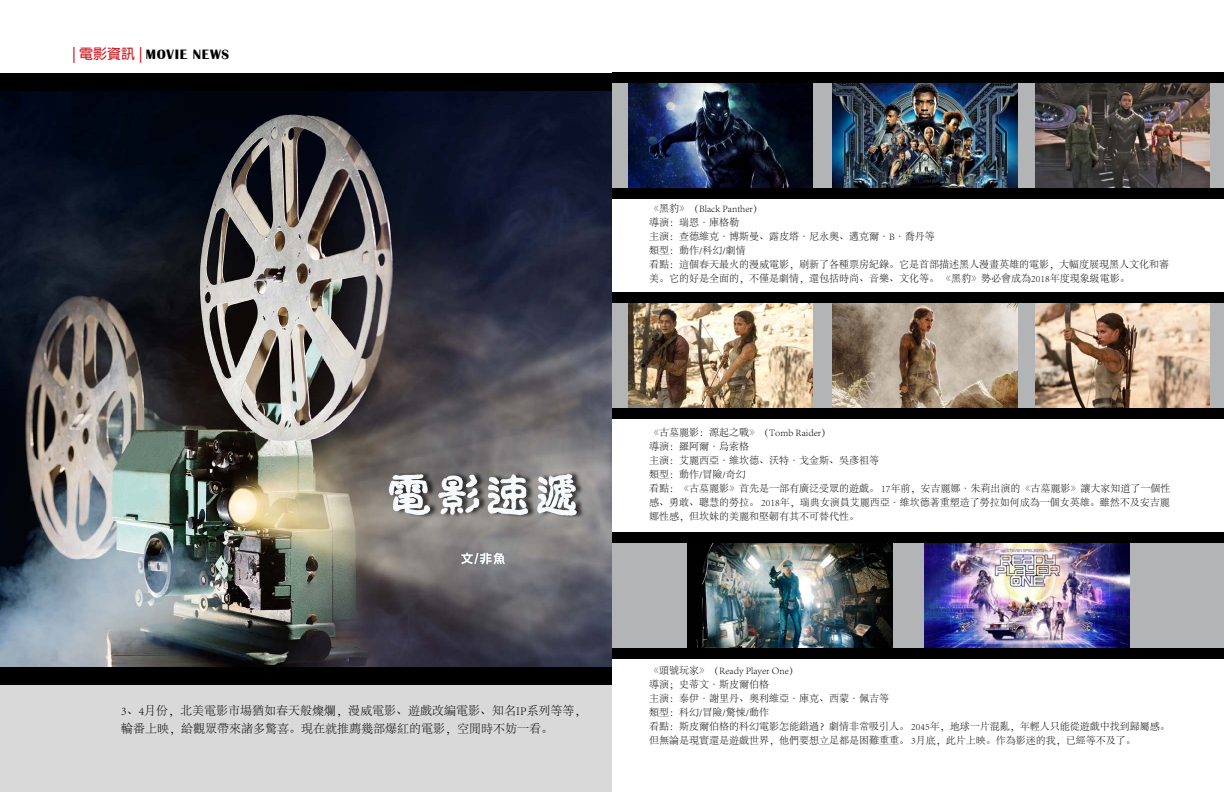
<style>
.page{position:relative;width:1224px;height:792px;background:#fff}
.page>*{position:absolute;margin:0;border:0;box-sizing:border-box;transform-origin:0 0}
.t1{font:700 14px "Britannic";letter-spacing:.05em;color:#000}
.t2{font:300 12px/18px "Adobe Song Std";color:#000}
.t3{font:300 10px/14px "Adobe Song Std";color:#000}
.s1{font-family:"Adobe Fan Heiti Std";color:#d2232a}
</style>
<div class="page">
<div style="left:612px;top:73px;width:612px;height:121px;background:#b2b4b5"></div>
<div style="left:0;top:685px;width:612px;height:107px;background:#d9d9da"></div>
<img style="left:0;top:91px;width:612px;height:576px">
<img style="left:628px;top:83px;width:185px;height:106px">
<img style="left:832px;top:83px;width:185px;height:106px">
<img style="left:1036px;top:83px;width:173px;height:106px">
<div style="left:612px;top:73px;width:612px;height:10px;background:#000"></div>
<div style="left:612px;top:189px;width:612px;height:10px;background:#000"></div>
<div style="left:612px;top:292px;width:612px;height:122px;background:#b2b4b5"></div>
<img style="left:628px;top:303px;width:185px;height:105px">
<img style="left:832px;top:303px;width:185px;height:105px">
<img style="left:1036px;top:303px;width:173px;height:105px">
<div style="left:612px;top:292px;width:612px;height:11px;background:#000"></div>
<div style="left:612px;top:408px;width:612px;height:11px;background:#000"></div>
<div style="left:612px;top:532px;width:612px;height:121px;background:#b2b4b5"></div>
<img style="left:687px;top:543px;width:205px;height:105px">
<img style="left:924px;top:543px;width:206px;height:105px">
<div style="left:612px;top:532px;width:612px;height:11px;background:#000"></div>
<div style="left:612px;top:648px;width:612px;height:11px;background:#000"></div>
<div style="left:0;top:73px;width:612px;height:18px;background:#000"></div>
<div style="left:0;top:667px;width:612px;height:18px;background:#000"></div>
<h1 class="t1" style="left:72px;top:46px;width:159px"><span class="s1">| 電影資訊 |</span> MOVIE NEWS</h1>
<p class="t2" style="left:121px;top:703px;width:467px">3、4月份，北美電影市場猶如春天般燦爛，漫威電影、遊戲改編電影、知名IP系列等等，輪番上映，給觀眾帶來諸多驚喜。現在就推薦幾部爆紅的電影，空閒時不妨一看。</p>
<p class="t3" style="left:649px;top:202px;width:521px">《黑豹》（Black Panther）<br>導演：瑞恩•庫格勒<br>主演：查德維克•博斯曼、露皮塔•尼永奧、邁克爾•B•喬丹等<br>類型：動作/科幻/劇情<br>看點：這個春天最火的漫威電影，刷新了各種票房紀錄。它是首部描述黑人漫畫英雄的電影，大幅度展現黑人文化和審美。它的好是全面的，不僅是劇情，還包括時尚、音樂、文化等。 《黑豹》勢必會成為2018年度現象級電影。</p>
<p class="t3" style="left:649px;top:426px;width:523px">《古墓麗影：源起之戰》（Tomb Raider）<br>導演：羅阿爾•烏索格<br>主演：艾麗西亞•維坎德、沃特•戈金斯、吳彥祖等<br>類型：動作/冒險/奇幻<br>看點：《古墓麗影》首先是一部有廣泛受眾的遊戲。 17年前，安吉麗娜•朱莉出演的《古墓麗影》讓大家知道了一個性感、勇敢、聰慧的勞拉。 2018年，瑞典女演員艾麗西亞•維坎德著重塑造了勞拉如何成為一個女英雄。雖然不及安吉麗娜性感，但坎妹的美麗和堅韌有其不可替代性。</p>
<p class="t3" style="left:649px;top:664px;width:522px">《頭號玩家》（Ready Player One）<br>導演；史蒂文•斯皮爾伯格<br>主演：泰伊•謝里丹、奧利維亞•庫克、西蒙•佩吉等<br>類型：科幻/冒險/驚悚/動作<br>看點：斯皮爾伯格的科幻電影怎能錯過？劇情非常吸引人。 2045年，地球一片混亂，年輕人只能從遊戲中找到歸屬感。但無論是現實還是遊戲世界，他們要想立足都是困難重重。 3月底，此片上映。作為影迷的我，已經等不及了。</p>
</div>
